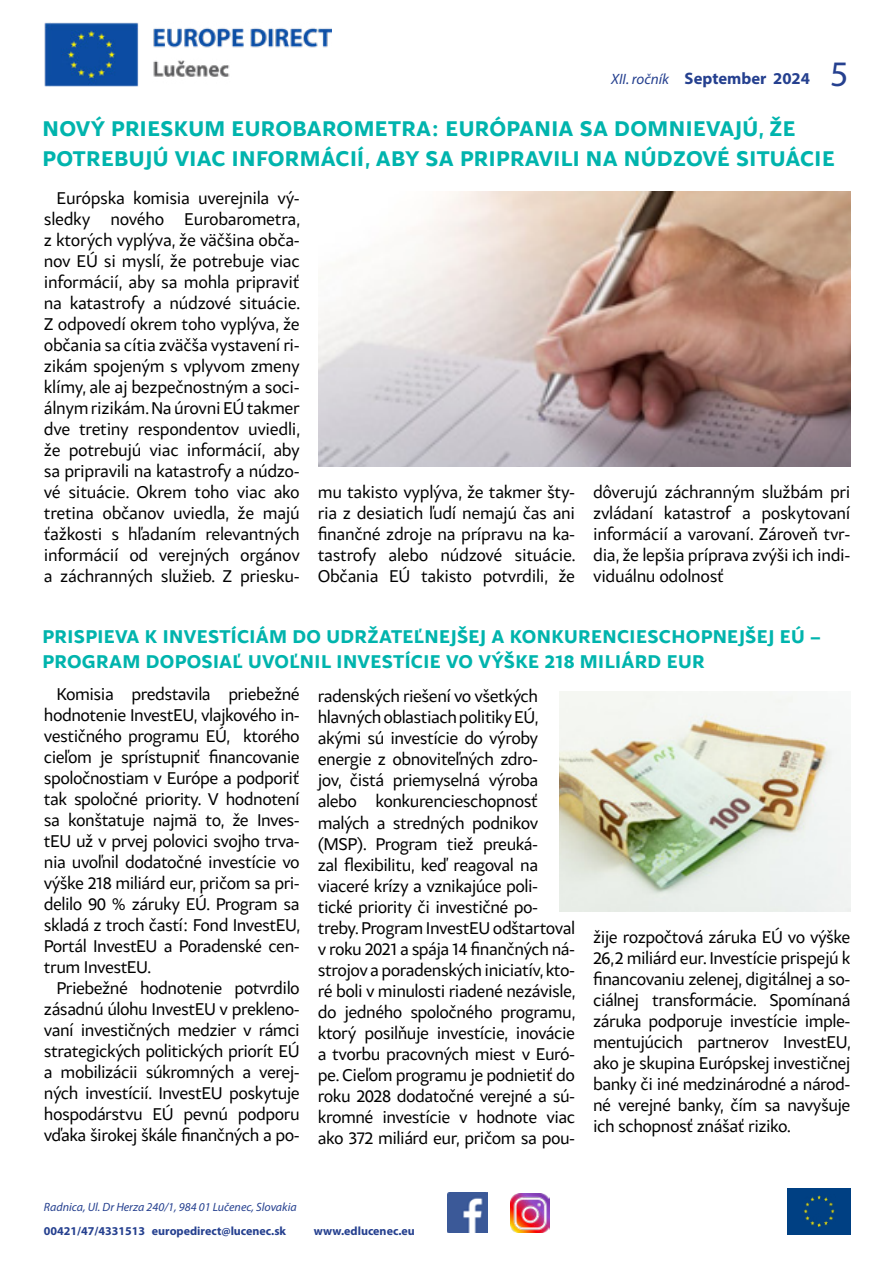
<style>
.page{position:relative;width:893px;height:1263px;background:#fff}
.page>*{position:absolute;margin:0;border:0;box-sizing:border-box;transform-origin:0 0}
.t1{font:700 22.5px/30px "Samo Sans";letter-spacing:.015em;color:#00b4ad}
.t2{font:700 19.5px/25.5px "Samo Sans";letter-spacing:.015em;color:#00b4ad}
.t3{font:18px/21px "Samo Sans";letter-spacing:-.03em;color:#000;text-align:justify}
.t4{font:700 16.65px "Myriad Pro";color:#25408f}
.t5{font:700 12px "Myriad Pro";color:#25408f}
.t6{font:italic 12px "Myriad Pro";color:#25408f}
.s1{font-weight:400;font-style:italic;font-size:15px}
.s2{font-weight:400;font-size:36px}
</style>
<div class="page">
<div style="left:787px;top:1188px;width:63px;height:47px;background:#004083"></div>
<img style="left:804px;top:1195px;width:31px;height:32px">
<img style="left:448px;top:1193px;width:39px;height:39px">
<img style="left:510px;top:1193px;width:39px;height:39px">
<img style="left:44px;top:22px;width:287px;height:64px">
<img style="left:319px;top:191px;width:531px;height:276px">
<img style="left:559px;top:691px;width:291px;height:221px">
<p class="t4" style="left:611px;top:68px;width:239px"><span class="s1">XII. ročník</span> September 2024 <span class="s2">5</span></p>
<p class="t1" style="left:43px;top:113px;width:794px">NOVÝ PRIESKUM EUROBAROMETRA: EURÓPANIA SA DOMNIEVAJÚ, ŽE<br>POTREBUJÚ VIAC INFORMÁCIÍ, ABY SA PRIPRAVILI NA NÚDZOVÉ SITUÁCIE</p>
<p class="t3" style="left:44px;top:187px;width:258px;text-indent:13px">Európska komisia uverejnila vý&shy;sledky nového Eurobarometra, z ktorých vyplýva, že väčšina obča&shy;nov EÚ si myslí, že potrebuje viac informácií, aby sa mohla pripraviť na katastrofy a núdzové situácie.<br>Z odpovedí okrem toho vyplýva, že občania sa cítia zväčša vystavení ri&shy;zikám spojeným s vplyvom zmeny klímy, ale aj bezpečnostným a soci&shy;álnym rizikám. Na úrovni EÚ takmer dve tretiny respondentov uviedli, že potrebujú viac informácií, aby sa pripravili na katastrofy a núdzo&shy;vé situácie. Okrem toho viac ako tretina občanov uviedla, že majú ťažkosti s hľadaním relevantných informácií od verejných orgánov a záchranných služieb. Z priesku-</p>
<p class="t3" style="left:318px;top:481px;width:259px">mu takisto vyplýva, že takmer šty&shy;ria z desiatich ľudí nemajú čas ani finančné zdroje na prípravu na ka&shy;tastrofy alebo núdzové situácie.<br>Občania EÚ takisto potvrdili, že</p>
<p class="t3" style="left:593px;top:481px;width:259px">dôverujú záchranným službám pri zvládaní katastrof a poskytovaní informácií a varovaní. Zároveň tvr&shy;dia, že lepšia príprava zvýši ich indi&shy;viduálnu odolnosť</p>
<p class="t2" style="left:43px;top:623px;width:780px">PRISPIEVA K INVESTÍCIÁM DO UDRŽATEĽNEJŠEJ A KONKURENCIESCHOPNEJŠEJ EÚ –<br>PROGRAM DOPOSIAĽ UVOĽNIL INVESTÍCIE VO VÝŠKE 218 MILIÁRD EUR</p>
<p class="t3" style="left:44px;top:683px;width:258px;text-indent:13px">Komisia predstavila priebežné hodnotenie InvestEU, vlajkového in&shy;vestičného programu EÚ, ktorého cieľom je sprístupniť financovanie spoločnostiam v Európe a podporiť tak spoločné priority. V hodnotení sa konštatuje najmä to, že Inves&shy;tEU už v prvej polovici svojho trva&shy;nia uvoľnil dodatočné investície vo výške 218 miliárd eur, pričom sa pri&shy;delilo 90 % záruky EÚ. Program sa skladá z troch častí: Fond InvestEU, Portál InvestEU a Poradenské cen&shy;trum InvestEU.</p>
<p class="t3" style="left:44px;top:977px;width:257px;text-indent:13px">Priebežné hodnotenie potvrdilo zásadnú úlohu InvestEU v prekleno&shy;vaní investičných medzier v rámci strategických politických priorít EÚ a mobilizácii súkromných a verej&shy;ných investícií. InvestEU poskytuje hospodárstvu EÚ pevnú podporu vďaka širokej škále finančných a po-</p>
<p class="t3" style="left:318px;top:686px;width:260px;text-align:left">radenských riešení vo všetkých hlavných oblastiach politiky EÚ, akými sú investície do výroby energie z obnoviteľných zdro-<br>jov, čistá priemyselná výroba alebo konkurencieschopnosť malých a stredných podnikov (MSP). Program tiež preuká-<br>zal flexibilitu, keď reagoval na viaceré krízy a vznikajúce poli&shy;tické priority či investičné po&shy;treby. Program InvestEU odštartoval v roku 2021 a spája 14 finančných ná&shy;strojov a poradenských iniciatív, kto&shy;ré boli v minulosti riadené nezávisle, do jedného spoločného programu, ktorý posilňuje investície, inovácie a tvorbu pracovných miest v Euró&shy;pe. Cieľom programu je podnietiť do roku 2028 dodatočné verejné a sú&shy;kromné investície v hodnote viac ako 372 miliárd eur, pričom sa pou-</p>
<p class="t3" style="left:593px;top:926px;width:260px">žije rozpočtová záruka EÚ vo výške 26,2 miliárd eur. Investície prispejú k financovaniu zelenej, digitálnej a so&shy;ciálnej transformácie. Spomínaná záruka podporuje investície imple&shy;mentujúcich partnerov InvestEU, ako je skupina Európskej investičnej banky či iné medzinárodné a národ&shy;né verejné banky, čím sa navyšuje ich schopnosť znášať riziko.</p>
<p class="t6" style="left:44px;top:1199px;width:254px">Radnica, Ul. Dr Herza 240/1, 984 01 Lučenec, Slovakia</p>
<p class="t5" style="left:44px;top:1223px;width:244px">00421/47/4331513 europedirect@lucenec.sk</p>
<p class="t5" style="left:314px;top:1223px;width:102px">www.edlucenec.eu</p>
</div>
